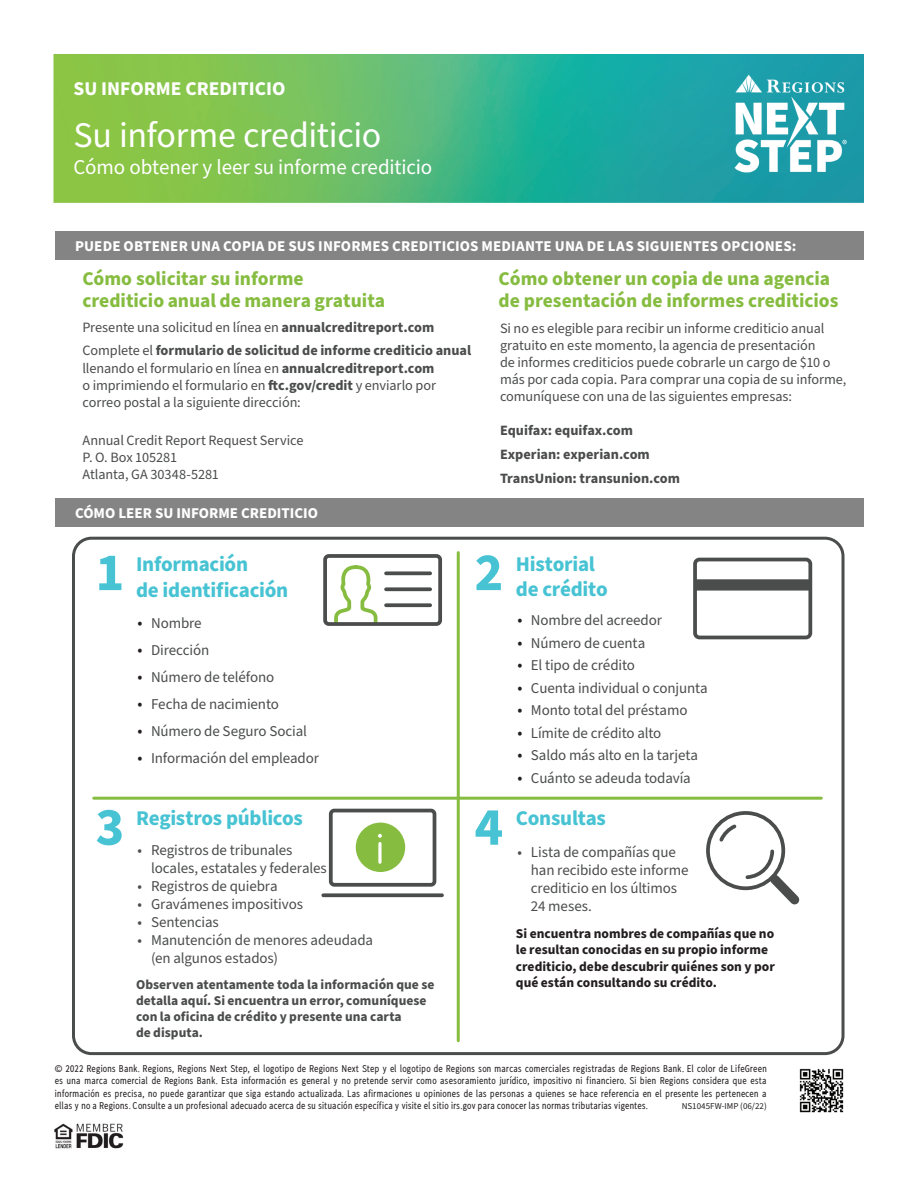
<style>
.page{position:relative;width:918px;height:1188px;background:#fff}
.page>*{position:absolute;margin:0;border:0;box-sizing:border-box;transform-origin:0 0}
.Normal_wrd_5{font:700 54px "Source Sans Pro";color:#47c3d3}
.No_Spacing_wrd_4{font:36px "Source Sans Pro";letter-spacing:-.01em;color:#fff}
.Normal_wrd_5-2{font:700 21px/25.2px "Source Sans Pro";letter-spacing:-.01em;color:#47c3d3}
.Normal_wrd_4{font:21px "Source Sans Pro";letter-spacing:-.005em;color:#fff}
.Normal_wrd_3{font:700 19.5px/22.5px "Source Sans Pro";color:#86bc40}
.t1{font:700 19.5px "Source Sans Pro";color:#fff}
.t2{font:15px/18px "Source Sans Pro";letter-spacing:-.01em;color:#4b4c4c}
.Normal_wrd_5-3{font:700 15px "Source Sans Pro";letter-spacing:.01em;color:#fff}
.t3{font:14.25px/17.1px "Source Sans Pro";letter-spacing:-.005em;color:#4b4c4c}
.t4{font:700 14.25px "Source Sans Pro";color:#4b4c4c}
.List_Paragraph_wrd_2{font:700 13.5px/16.2px "Source Sans Pro";color:#231f20}
.Normal_wrd_5-4{font:700 13.5px/16.2px "Source Sans Pro";color:#4b4c4c}
.t5{font:10.5px/12.6px "Regions Sans Condensed";letter-spacing:.005em;color:#231f20;text-align:justify}
.t6{font:9px "Source Sans Pro";color:#231f20}
.s1{font-weight:700}
.s2{font-size:16.5px;color:#231f20}
</style>
<div class="page">
<img style="left:53px;top:54px;width:811px;height:188px">
<img style="left:735px;top:74px;width:114px;height:98px">
<img style="left:54px;top:1123px;width:70px;height:26px">
<img style="left:799px;top:1068px;width:45px;height:45px">
<div style="left:55px;top:231px;width:808px;height:28px;background:#848484"></div>
<div style="left:55px;top:499px;width:808px;height:28px;background:#848484"></div>
<div style="left:706px;top:811px;width:79px;height:79px;border:4px solid #4b4c4c;border-radius:50%"></div>
<svg style="left:716px;top:821px;width:84px;height:84px"></svg>
<div style="left:329px;top:809px;width:107px;height:78px;border:4px solid #4b4c4c;border-radius:4px"></div>
<svg style="left:323px;top:893px;width:119px;height:4px"></svg>
<svg style="left:356px;top:823px;width:49px;height:49px"></svg>
<svg style="left:323px;top:554px;width:119px;height:72px"></svg>
<div style="left:693px;top:558px;width:119px;height:81px;border:4px solid #4b4c4c;border-radius:4px"></div>
<div style="left:694px;top:579px;width:116px;height:12px;background:#4b4c4c"></div>
<div style="left:72px;top:537px;width:773px;height:518px;border:3px solid #4b4c4c;border-radius:18px"></div>
<hr style="left:457px;top:553px;width:3px;height:488px;background:#86bc40">
<hr style="left:94px;top:797px;width:727px;height:3px;background:#86bc40">
<h3 class="t1" style="left:74px;top:75px;width:214px">SU INFORME CREDITICIO</h3>
<p class="No_Spacing_wrd_4" style="left:74px;top:111px;width:309px">Su informe crediticio</p>
<p class="Normal_wrd_4" style="left:74px;top:153px;width:360px">Cómo obtener y leer su informe crediticio</p>
<p class="Normal_wrd_5-3" style="left:75px;top:236px;width:723px">PUEDE OBTENER UNA COPIA DE SUS INFORMES CREDITICIOS MEDIANTE UNA DE LAS SIGUIENTES OPCIONES:</p>
<p class="Normal_wrd_3" style="left:82px;top:267px;width:304px">Cómo solicitar su informe crediticio anual de manera gratuita</p>
<p class="t3" style="left:82px;top:319px;width:354px">Presente una solicitud en línea en <span class="s1">annualcreditreport.com</span></p>
<p class="t3" style="left:82px;top:343px;width:390px">Complete el <span class="s1">formulario de solicitud de informe crediticio anual </span>llenando el formulario en línea en <span class="s1">annualcreditreport.com<br></span>o imprimiendo el formulario en <span class="s1">ftc.gov/credit</span> y enviarlo por correo postal a la siguiente dirección:</p>
<p class="t3" style="left:83px;top:432px;width:222px">Annual Credit Report Request Service</p>
<p class="t3" style="left:83px;top:449px;width:96px">P. O. Box 105281</p>
<p class="t3" style="left:83px;top:466px;width:138px">Atlanta, GA 30348-5281</p>
<p class="Normal_wrd_5-3" style="left:75px;top:503px;width:244px">CÓMO LEER SU INFORME CREDITICIO</p>
<p class="Normal_wrd_3" style="left:499px;top:267px;width:341px">Cómo obtener un copia de una agencia de presentación de informes crediticios</p>
<p class="t3" style="left:500px;top:320px;width:348px">Si no es elegible para recibir un informe crediticio anual gratuito en este momento, la agencia de presentación<br>de informes crediticios puede cobrarle un cargo de $10 o más por cada copia. Para comprar una copia de su informe, comuníquese con una de las siguientes empresas:</p>
<p class="t4" style="left:500px;top:421px;width:135px">Equifax: equifax.com</p>
<p class="t4" style="left:500px;top:445px;width:151px">Experian: experian.com</p>
<p class="t4" style="left:500px;top:468px;width:182px">TransUnion: transunion.com</p>
<p class="Normal_wrd_5-2" style="left:136px;top:552px;width:154px">Información<br>de identificación</p>
<p class="t2" style="left:138px;top:615px;width:66px"><span class="s2">•</span> Nombre</p>
<p class="t2" style="left:138px;top:642px;width:73px"><span class="s2">•</span> Dirección</p>
<p class="t2" style="left:138px;top:669px;width:138px"><span class="s2">•</span> Número de teléfono</p>
<p class="t2" style="left:138px;top:696px;width:143px"><span class="s2">•</span> Fecha de nacimiento</p>
<p class="t2" style="left:138px;top:723px;width:171px"><span class="s2">•</span> Número de Seguro Social</p>
<p class="t2" style="left:138px;top:750px;width:183px"><span class="s2">•</span> Información del empleador</p>
<p class="Normal_wrd_5" style="left:96px;top:535px;width:30px">1</p>
<p class="Normal_wrd_5" style="left:475px;top:535px;width:30px">2</p>
<p class="Normal_wrd_5" style="left:96px;top:790px;width:30px">3</p>
<p class="Normal_wrd_5-2" style="left:136px;top:806px;width:168px">Registros públicos</p>
<p class="t2" style="left:151px;top:842px;width:177px;text-indent:-14px">• Registros de tribunales locales, estatales y federales</p>
<p class="t2" style="left:138px;top:878px;width:142px">• Registros de quiebra</p>
<p class="t2" style="left:138px;top:896px;width:167px">• Gravámenes impositivos</p>
<p class="t2" style="left:138px;top:914px;width:83px">• Sentencias</p>
<p class="t2" style="left:151px;top:932px;width:223px;text-indent:-14px">• Manutención de menores adeudada (en algunos estados)</p>
<p class="Normal_wrd_5-4" style="left:136px;top:976px;width:300px">Observen atentamente toda la información que se detalla aquí. Si encuentra un error, comuníquese con la oficina de crédito y presente una carta<br>de disputa.</p>
<p class="Normal_wrd_5" style="left:475px;top:790px;width:30px">4</p>
<p class="Normal_wrd_5-2" style="left:516px;top:552px;width:93px">Historial de crédito</p>
<p class="t2" style="left:517px;top:612px;width:146px"><span class="s2">•</span> Nombre del acreedor</p>
<p class="t2" style="left:517px;top:634px;width:129px"><span class="s2">•</span> Número de cuenta</p>
<p class="t2" style="left:517px;top:657px;width:119px"><span class="s2">•</span> El tipo de crédito</p>
<p class="t2" style="left:517px;top:679px;width:192px"><span class="s2">•</span> Cuenta individual o conjunta</p>
<p class="t2" style="left:517px;top:702px;width:172px"><span class="s2">•</span> Monto total del préstamo</p>
<p class="t2" style="left:517px;top:724px;width:145px"><span class="s2">•</span> Límite de crédito alto</p>
<p class="t2" style="left:517px;top:747px;width:182px"><span class="s2">•</span> Saldo más alto en la tarjeta</p>
<p class="t2" style="left:517px;top:769px;width:175px"><span class="s2">•</span> Cuánto se adeuda todavía</p>
<p class="Normal_wrd_5-2" style="left:516px;top:806px;width:92px">Consultas</p>
<p class="t2" style="left:531px;top:843px;width:159px;text-indent:-14px">• Lista de compañías que han recibido este informe crediticio en los últimos<br>24 meses.</p>
<p class="List_Paragraph_wrd_2" style="left:516px;top:926px;width:260px">Si encuentra nombres de compañías que no le resultan conocidas en su propio informe crediticio, debe descubrir quiénes son y por qué están consultando su crédito.</p>
<p class="t5" style="left:55px;top:1062px;width:713px">© 2022 Regions Bank. Regions, Regions Next Step, el logotipo de Regions Next Step y el logotipo de Regions son marcas comerciales registradas de Regions Bank. El color de LifeGreen es una marca comercial de Regions Bank. Esta información es general y no pretende servir como asesoramiento jurídico, impositivo ni financiero. Si bien Regions considera que esta información es precisa, no puede garantizar que siga estando actualizada. Las afirmaciones u opiniones de las personas a quienes se hace referencia en el presente les pertenecen a ellas y no a Regions. Consulte a un profesional adecuado acerca de su situación específica y visite el sitio irs.gov para conocer las normas tributarias vigentes.</p>
<p class="t6" style="left:682px;top:1100px;width:87px">NS1045FW-IMP (06/22)</p>
</div>
